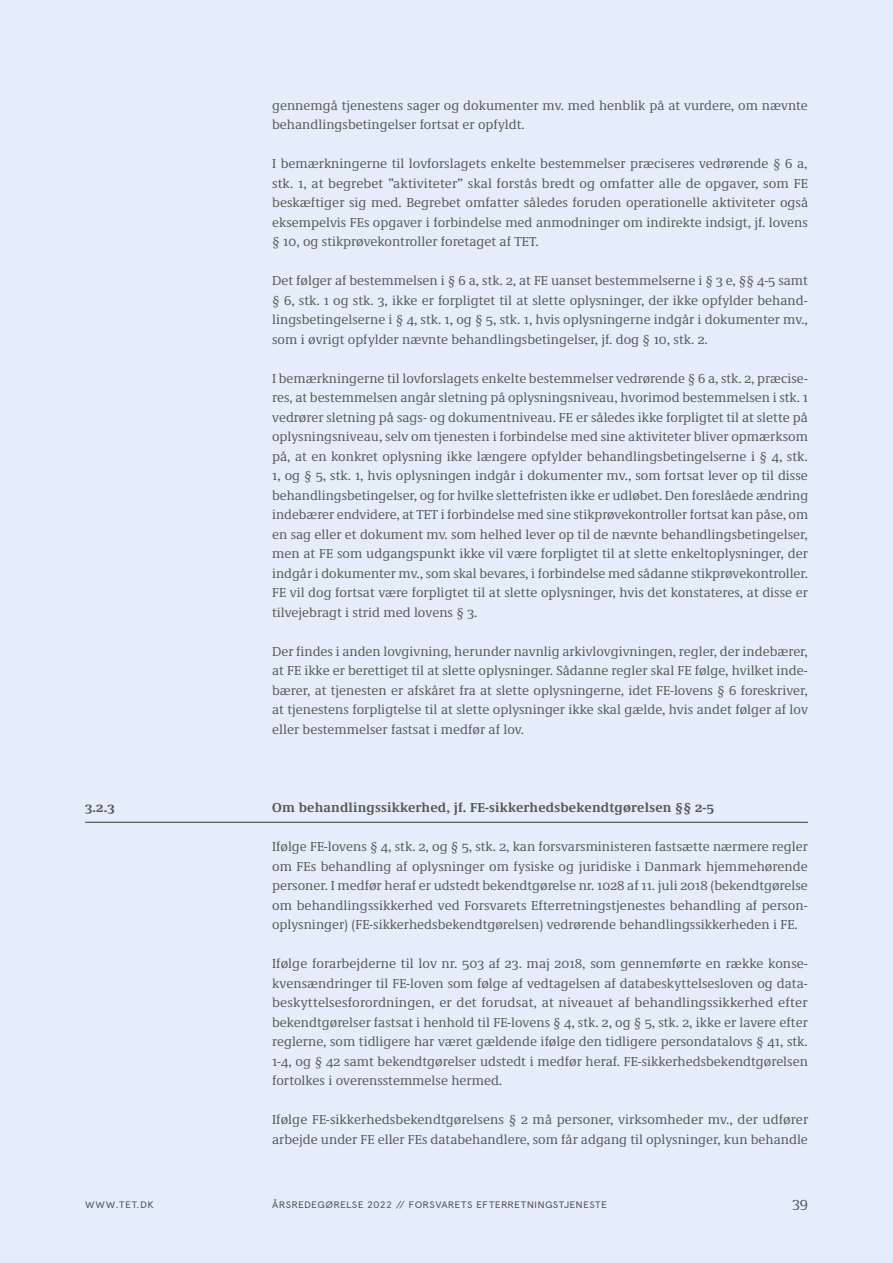
<style>
.page{position:relative;width:893px;height:1263px;background:#e4edf9}
.page>*{position:absolute;margin:0;border:0;box-sizing:border-box;transform-origin:0 0}
.t1{font:15px "Demos Next Pro";color:#565655}
.t2{font:13.5px/19.5px "Demos Next Pro";color:#565655;text-align:justify}
.t3{font:700 13.5px "Demos Next Pro";letter-spacing:.015em;color:#565655}
.t4{font:9.45px "Apercu 8";letter-spacing:.025em;color:#565655;scale:1.11 1}
</style>
<div class="page">
<hr style="left:85px;top:822px;width:723px;height:1px;background:#565655">
<p class="t2" style="left:272px;top:95px;width:537px">gennemgå tjenestens sager og dokumenter mv. med henblik på at vurdere, om nævnte behandlingsbetingelser fortsat er opfyldt.</p>
<p class="t2" style="left:272px;top:153px;width:538px">I bemærkningerne til lovforslagets enkelte bestemmelser præciseres vedrørende § 6 a, stk. 1, at begrebet ”aktiviteter” skal forstås bredt og omfatter alle de opgaver, som FE beskæftiger sig med. Begrebet omfatter således foruden operationelle aktiviteter også eksempelvis FEs opgaver i forbindelse med anmodninger om indirekte indsigt, jf. lovens § 10, og stikprøvekontroller foretaget af TET.</p>
<p class="t2" style="left:272px;top:270px;width:537px">Det følger af bestemmelsen i § 6 a, stk. 2, at FE uanset bestemmelserne i § 3 e, §§ 4-5 samt § 6, stk. 1 og stk. 3, ikke er forpligtet til at slette oplysninger, der ikke opfylder behand&shy;lingsbetingelserne i § 4, stk. 1, og § 5, stk. 1, hvis oplysningerne indgår i dokumenter mv., som i øvrigt opfylder nævnte behandlingsbetingelser, jf. dog § 10, stk. 2.</p>
<p class="t2" style="left:272px;top:368px;width:538px">I bemærkningerne til lovforslagets enkelte bestemmelser vedrørende § 6 a, stk. 2, præcise&shy;res, at bestemmelsen angår sletning på oplysningsniveau, hvorimod bestemmelsen i stk. 1 vedrører sletning på sags- og dokumentniveau. FE er således ikke forpligtet til at slette på oplysningsniveau, selv om tjenesten i forbindelse med sine aktiviteter bliver opmærksom på, at en konkret oplysning ikke længere opfylder behandlingsbetingelserne i § 4, stk.<br>1, og § 5, stk. 1, hvis oplysningen indgår i dokumenter mv., som fortsat lever op til disse behandlingsbetingelser, og for hvilke slettefristen ikke er udløbet. Den foreslåede ændring indebærer endvidere, at TET i forbindelse med sine stikprøvekontroller fortsat kan påse, om en sag eller et dokument mv. som helhed lever op til de nævnte behandlingsbetingelser, men at FE som udgangspunkt ikke vil være forpligtet til at slette enkeltoplysninger, der indgår i dokumenter mv., som skal bevares, i forbindelse med sådanne stikprøvekontroller.<br>FE vil dog fortsat være forpligtet til at slette oplysninger, hvis det konstateres, at disse er tilvejebragt i strid med lovens § 3.</p>
<p class="t2" style="left:272px;top:641px;width:537px">Der findes i anden lovgivning, herunder navnlig arkivlovgivningen, regler, der indebærer, at FE ikke er berettiget til at slette oplysninger. Sådanne regler skal FE følge, hvilket inde&shy;bærer, at tjenesten er afskåret fra at slette oplysningerne, idet FE-lovens § 6 foreskriver, at tjenestens forpligtelse til at slette oplysninger ikke skal gælde, hvis andet følger af lov eller bestemmelser fastsat i medfør af lov.</p>
<p class="t3" style="left:85px;top:798px;width:31px">3.2.3</p>
<p class="t3" style="left:272px;top:798px;width:443px">Om behandlingssikkerhed, jf. FE-sikkerhedsbekendtgørelsen §§ 2-5</p>
<p class="t2" style="left:272px;top:836px;width:537px">Ifølge FE-lovens § 4, stk. 2, og § 5, stk. 2, kan forsvarsministeren fastsætte nærmere regler om FEs behandling af oplysninger om fysiske og juridiske i Danmark hjemmehørende personer. I medfør heraf er udstedt bekendtgørelse nr. 1028 af 11. juli 2018 (bekendtgørelse om behandlingssikkerhed ved Forsvarets Efterretningstjenestes behandling af person&shy;oplysninger) (FE-sikkerhedsbekendtgørelsen) vedrørende behandlingssikkerheden i FE.</p>
<p class="t2" style="left:272px;top:953px;width:537px">Ifølge forarbejderne til lov nr. 503 af 23. maj 2018, som gennemførte en række konse&shy;kvensændringer til FE-loven som følge af vedtagelsen af databeskyttelsesloven og data&shy;beskyttelsesforordningen, er det forudsat, at niveauet af behandlingssikkerhed efter bekendtgørelser fastsat i henhold til FE-lovens § 4, stk. 2, og § 5, stk. 2, ikke er lavere efter reglerne, som tidligere har været gældende ifølge den tidligere persondatalovs § 41, stk.<br>1-4, og § 42 samt bekendtgørelser udstedt i medfør heraf. FE-sikkerhedsbekendtgørelsen fortolkes i overensstemmelse hermed.</p>
<p class="t2" style="left:272px;top:1109px;width:538px">Ifølge FE-sikkerhedsbekendtgørelsens § 2 må personer, virksomheder mv., der udfører arbejde under FE eller FEs databehandlere, som får adgang til oplysninger, kun behandle</p>
<p class="t4" style="left:85px;top:1199px;width:63px">WWW.TET.DK</p>
<p class="t4" style="left:272px;top:1199px;width:303px">ÅRSREDEGØRELSE 2022 // FORSVARETS EFTERRETNINGSTJENESTE</p>
<p class="t1" style="left:792px;top:1192px;width:17px">39</p>
</div>
